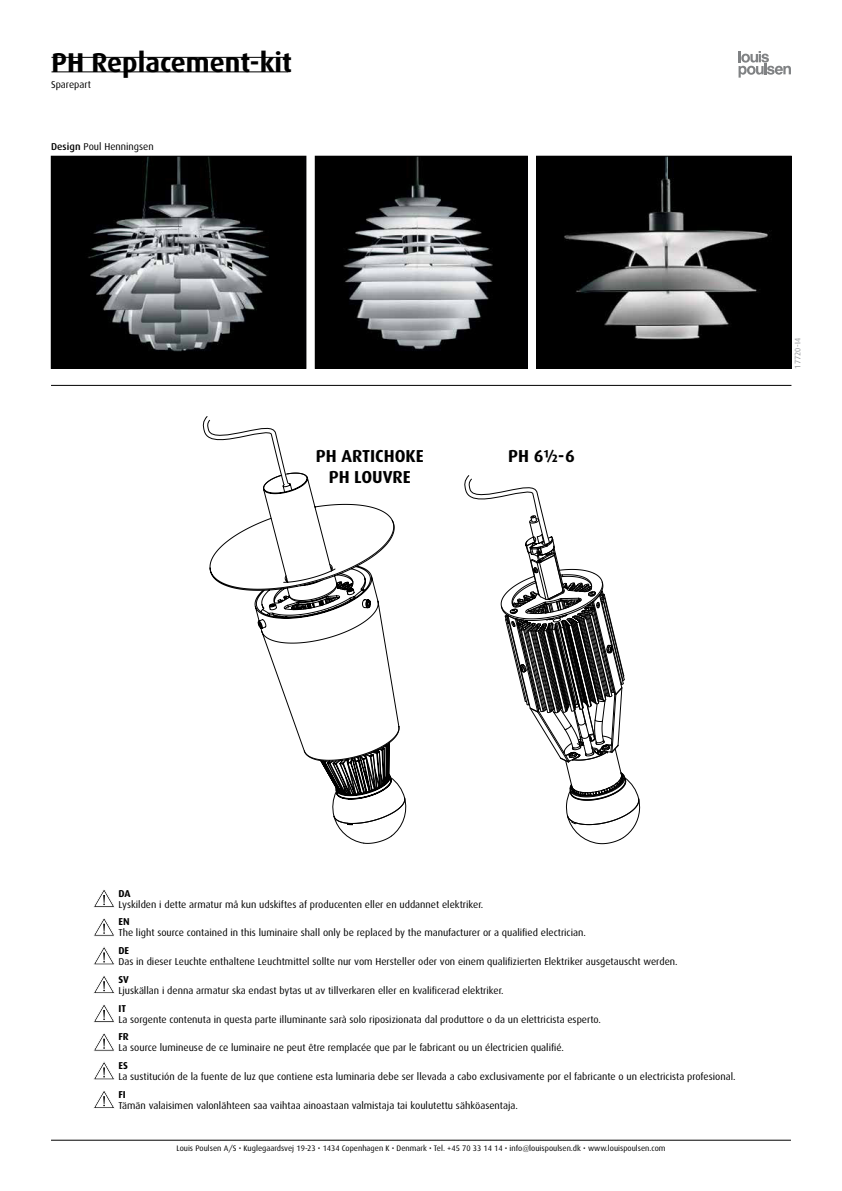
<style>
.page{position:relative;width:842px;height:1191px;background:#fff}
.page>*{position:absolute;margin:0;border:0;box-sizing:border-box;transform-origin:0 0}
.t1{font:700 27.2px "Dax";color:#000}
.t2{font:700 17.3px/20.8px "Dax";color:#000;text-align:center}
.t3{font:10px "Dax";color:#000}
.t4{font:700 10px "Dax";color:#000}
.t5{font:8px "Dax";color:#000}
.t6{font:8px "Dax";color:#939598}
.s1{font-weight:500}
</style>
<div class="page">
<svg style="left:93px;top:890px;width:21px;height:17px"></svg>
<svg style="left:93px;top:918px;width:21px;height:18px"></svg>
<svg style="left:93px;top:946px;width:22px;height:19px"></svg>
<svg style="left:93px;top:976px;width:22px;height:17px"></svg>
<svg style="left:93px;top:1005px;width:21px;height:17px"></svg>
<svg style="left:93px;top:1033px;width:21px;height:18px"></svg>
<svg style="left:94px;top:1061px;width:21px;height:18px"></svg>
<svg style="left:93px;top:1091px;width:21px;height:17px"></svg>
<svg style="left:738px;top:51px;width:53px;height:27px"></svg>
<hr style="left:51px;top:1140px;width:740px;height:1px;background:#000">
<hr style="left:51px;top:385px;width:740px;height:1px;background:#000">
<img style="left:53px;top:158px;width:251px;height:209px">
<div style="left:51px;top:156px;width:255px;height:213px;border:1px solid #000"></div>
<hr style="left:51px;top:57px;width:237px;height:1px;background:#000">
<hr style="left:51px;top:72px;width:237px;height:1px;background:#000">
<img style="left:317px;top:158px;width:209px;height:209px">
<div style="left:315px;top:156px;width:213px;height:213px;border:1px solid #000"></div>
<img style="left:538px;top:158px;width:251px;height:209px">
<div style="left:536px;top:156px;width:255px;height:213px;border:1px solid #000"></div>
<svg style="left:464px;top:475px;width:176px;height:369px"></svg>
<svg style="left:320px;top:725px;width:87px;height:119px"></svg>
<svg style="left:210px;top:472px;width:189px;height:289px"></svg>
<svg style="left:202px;top:416px;width:86px;height:69px"></svg>
<h1 class="t1" style="left:51px;top:51px;width:242px">PH Replacement-kit</h1>
<p class="t3" style="left:51px;top:80px;width:41px">Sparepart</p>
<p class="t3" style="left:51px;top:142px;width:104px"><span class="s1">Design</span> Poul Henningsen</p>
<h2 class="t2" style="left:316px;top:446px;width:109px">PH ARTICHOKE<br>PH LOUVRE</h2>
<h2 class="t2" style="left:508px;top:446px;width:68px">PH 6½-6</h2>
<p class="t6" style="left:794px;top:369px;width:32px;rotate:-90deg">17720-I4</p>
<p class="t4" style="left:118px;top:888px;width:14px">DA</p>
<p class="t3" style="left:118px;top:899px;width:366px">Lyskilden i dette armatur må kun udskiftes af producenten eller en uddannet elektriker.</p>
<p class="t4" style="left:118px;top:917px;width:13px">EN</p>
<p class="t3" style="left:118px;top:928px;width:469px">The light source contained in this luminaire shall only be replaced by the manufacturer or a qualified electrician.</p>
<p class="t4" style="left:118px;top:946px;width:12px">DE</p>
<p class="t3" style="left:118px;top:957px;width:561px">Das in dieser Leuchte enthaltene Leuchtmittel sollte nur vom Hersteller oder von einem qualifizierten Elektriker ausgetauscht werden.</p>
<p class="t4" style="left:118px;top:975px;width:12px">SV</p>
<p class="t3" style="left:118px;top:986px;width:387px">Ljuskällan i denna armatur ska endast bytas ut av tillverkaren eller en kvalificerad elektriker.</p>
<p class="t4" style="left:118px;top:1003px;width:9px">IT</p>
<p class="t3" style="left:118px;top:1014px;width:484px">La sorgente contenuta in questa parte illuminante sarà solo riposizionata dal produttore o da un elettricista esperto.</p>
<p class="t4" style="left:118px;top:1032px;width:12px">FR</p>
<p class="t3" style="left:118px;top:1043px;width:447px">La source lumineuse de ce luminaire ne peut être remplacée que par le fabricant ou un électricien qualifié.</p>
<p class="t4" style="left:118px;top:1061px;width:11px">ES</p>
<p class="t3" style="left:118px;top:1072px;width:619px">La sustitución de la fuente de luz que contiene esta luminaria debe ser llevada a cabo exclusivamente por el fabricante o un electricista profesional.</p>
<p class="t4" style="left:118px;top:1090px;width:9px">FI</p>
<p class="t3" style="left:118px;top:1100px;width:401px">Tämän valaisimen valonlähteen saa vaihtaa ainoastaan valmistaja tai koulutettu sähköasentaja.</p>
<p class="t5" style="left:176px;top:1144px;width:491px">Louis Poulsen A/S • Kuglegaardsvej 19-23 • 1434 Copenhagen K • Denmark • Tel. +45 70 33 14 14 • info@louispoulsen.dk • www.louispoulsen.com</p>
</div>
